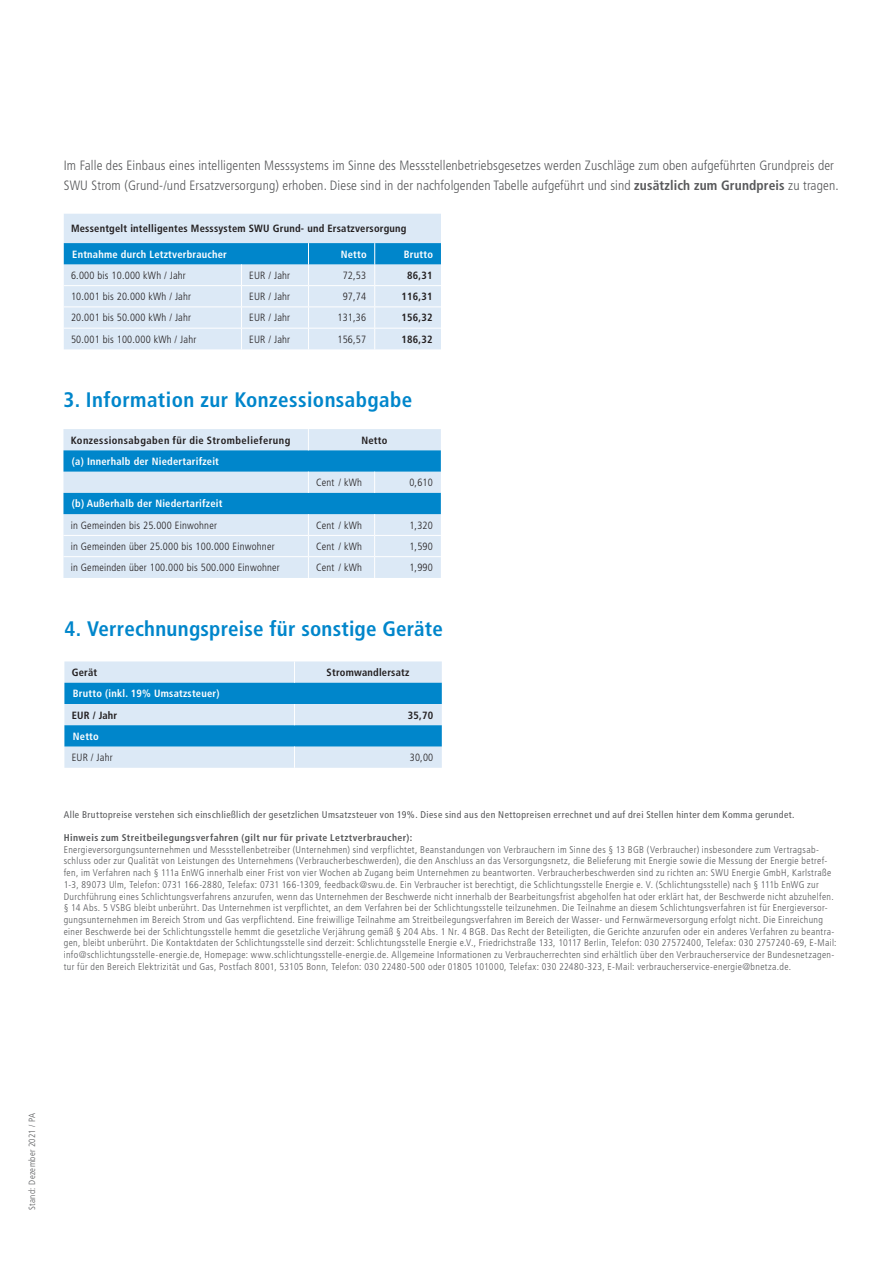
<style>
.page{position:relative;width:893px;height:1263px;background:#fff}
.page>*{position:absolute;margin:0;border:0;box-sizing:border-box;transform-origin:0 0}
.Copy{font:700 condensed 21px "Frutiger LT";letter-spacing:.015em;color:#0086cb}
.Copy-2{font:300 condensed 13.5px/20.2px "Frutiger LT";letter-spacing:.01em;color:#57585a}
.Copy-3{font:300 condensed 10.5px "Frutiger LT";letter-spacing:.02em;color:#231f20}
.Copy-4{font:700 condensed 10.5px "Frutiger LT";letter-spacing:.02em;color:#fff}
.Copy-5{font:700 condensed 10.5px "Frutiger LT";letter-spacing:.02em;color:#231f20}
.Copy-6{font:700 condensed 10.5px "Frutiger LT";letter-spacing:.045em;color:#231f20}
.Copy-7{font:300 condensed 9.75px/11.7px "Frutiger LT";letter-spacing:.035em;color:#57585a}
.Copy-8{font:condensed 9.75px "Frutiger LT";letter-spacing:.045em;color:#57585a}
.Copy-9{font:700 condensed 9.75px "Frutiger LT";letter-spacing:.045em;color:#57585a}
.Copy-10{font:300 condensed 9px "Frutiger LT";letter-spacing:.04em;color:#57585a}
.s1{font-weight:700}
</style>
<div class="page">
<svg style="left:64px;top:661px;width:378px;height:107px;background:#85c2e5"></svg>
<svg style="left:63px;top:429px;width:378px;height:149px;background:#9ccce9"></svg>
<hr style="left:63px;top:535px;width:245px;height:1px;background:#fff">
<hr style="left:308px;top:535px;width:67px;height:1px;background:#fff">
<hr style="left:375px;top:535px;width:66px;height:1px;background:#fff">
<hr style="left:63px;top:556px;width:245px;height:1px;background:#fff">
<hr style="left:308px;top:556px;width:67px;height:1px;background:#fff">
<hr style="left:375px;top:556px;width:66px;height:1px;background:#fff">
<div style="left:64px;top:214px;width:377px;height:29px;background:#dce9f6"></div>
<svg style="left:64px;top:243px;width:377px;height:106px;background:#afd5ed"></svg>
<hr style="left:64px;top:285px;width:178px;height:1px;background:#fff">
<hr style="left:242px;top:285px;width:66px;height:1px;background:#fff">
<hr style="left:308px;top:285px;width:67px;height:1px;background:#fff">
<hr style="left:375px;top:285px;width:66px;height:1px;background:#fff">
<hr style="left:64px;top:306px;width:178px;height:1px;background:#fff">
<hr style="left:242px;top:306px;width:66px;height:1px;background:#fff">
<hr style="left:308px;top:306px;width:67px;height:1px;background:#fff">
<hr style="left:375px;top:306px;width:66px;height:1px;background:#fff">
<hr style="left:64px;top:328px;width:178px;height:1px;background:#fff">
<hr style="left:242px;top:328px;width:66px;height:1px;background:#fff">
<hr style="left:308px;top:328px;width:67px;height:1px;background:#fff">
<hr style="left:375px;top:328px;width:66px;height:1px;background:#fff">
<p class="Copy-2" style="left:64px;top:155px;width:776px">Im Falle des Einbaus eines intelligenten Messsystems im Sinne des Messstellenbetriebsgesetzes werden Zuschläge zum oben aufgeführten Grundpreis der<br>SWU Strom (Grund-/und Ersatzversorgung) erhoben. Diese sind in der nachfolgenden Tabelle aufgeführt und sind <span class="s1">zusätzlich zum Grundpreis</span> zu tragen.</p>
<p class="Copy-5" style="left:71px;top:222px;width:337px">Messentgelt intelligentes Messsystem SWU Grund- und Ersatzversorgung</p>
<p class="Copy-4" style="left:72px;top:248px;width:156px">Entnahme durch Letztverbraucher</p>
<p class="Copy-4" style="left:341px;top:248px;width:27px">Netto</p>
<p class="Copy-4" style="left:404px;top:248px;width:31px">Brutto</p>
<p class="Copy-3" style="left:71px;top:269px;width:116px">6.000 bis 10.000 kWh / Jahr</p>
<p class="Copy-3" style="left:249px;top:269px;width:43px">EUR / Jahr</p>
<p class="Copy-3" style="left:343px;top:269px;width:25px">72,53</p>
<p class="Copy-5" style="left:407px;top:269px;width:27px">86,31</p>
<p class="Copy-3" style="left:71px;top:291px;width:122px">10.001 bis 20.000 kWh / Jahr</p>
<p class="Copy-3" style="left:249px;top:291px;width:43px">EUR / Jahr</p>
<p class="Copy-3" style="left:343px;top:291px;width:25px">97,74</p>
<p class="Copy-5" style="left:401px;top:290px;width:33px">116,31</p>
<p class="Copy-3" style="left:71px;top:312px;width:122px">20.001 bis 50.000 kWh / Jahr</p>
<p class="Copy-3" style="left:249px;top:312px;width:43px">EUR / Jahr</p>
<p class="Copy-3" style="left:337px;top:312px;width:30px">131,36</p>
<p class="Copy-5" style="left:401px;top:312px;width:33px">156,32</p>
<p class="Copy-3" style="left:71px;top:333px;width:127px">50.001 bis 100.000 kWh / Jahr</p>
<p class="Copy-3" style="left:249px;top:333px;width:43px">EUR / Jahr</p>
<p class="Copy-3" style="left:337px;top:333px;width:30px">156,57</p>
<p class="Copy-5" style="left:401px;top:333px;width:33px">186,32</p>
<p class="Copy" style="left:63px;top:387px;width:350px">3. Information zur Konzessionsabgabe</p>
<p class="Copy-6" style="left:71px;top:434px;width:221px">Konzessionsabgaben für die Strombelieferung</p>
<p class="Copy-5" style="left:361px;top:434px;width:27px">Netto</p>
<p class="Copy-4" style="left:72px;top:455px;width:148px">(a) Innerhalb der Niedertarifzeit</p>
<p class="Copy-3" style="left:316px;top:477px;width:48px">Cent / kWh</p>
<p class="Copy-3" style="left:409px;top:477px;width:25px">0,610</p>
<p class="Copy-4" style="left:72px;top:498px;width:152px">(b) Außerhalb der Niedertarifzeit</p>
<p class="Copy-3" style="left:71px;top:519px;width:148px">in Gemeinden bis 25.000 Einwohner</p>
<p class="Copy-3" style="left:316px;top:519px;width:48px">Cent / kWh</p>
<p class="Copy-3" style="left:409px;top:519px;width:25px">1,320</p>
<p class="Copy-3" style="left:71px;top:540px;width:205px">in Gemeinden über 25.000 bis 100.000 Einwohner</p>
<p class="Copy-3" style="left:316px;top:540px;width:48px">Cent / kWh</p>
<p class="Copy-3" style="left:409px;top:540px;width:25px">1,590</p>
<p class="Copy-3" style="left:71px;top:562px;width:211px">in Gemeinden über 100.000 bis 500.000 Einwohner</p>
<p class="Copy-3" style="left:316px;top:562px;width:48px">Cent / kWh</p>
<p class="Copy-3" style="left:409px;top:562px;width:25px">1,990</p>
<p class="Copy" style="left:64px;top:616px;width:380px">4. Verrechnungspreise für sonstige Geräte</p>
<p class="Copy-5" style="left:72px;top:666px;width:27px">Gerät</p>
<p class="Copy-5" style="left:327px;top:666px;width:84px">Stromwandlersatz</p>
<p class="Copy-4" style="left:73px;top:687px;width:148px">Brutto (inkl. 19% Umsatzsteuer)</p>
<p class="Copy-5" style="left:72px;top:709px;width:47px">EUR / Jahr</p>
<p class="Copy-5" style="left:408px;top:709px;width:27px">35,70</p>
<p class="Copy-4" style="left:73px;top:730px;width:27px">Netto</p>
<p class="Copy-3" style="left:72px;top:751px;width:43px">EUR / Jahr</p>
<p class="Copy-3" style="left:410px;top:751px;width:25px">30,00</p>
<p class="Copy-8" style="left:64px;top:809px;width:732px">Alle Bruttopreise verstehen sich einschließlich der gesetzlichen Umsatzsteuer von 19%. Diese sind aus den Nettopreisen errechnet und auf drei Stellen hinter dem Komma gerundet.</p>
<p class="Copy-9" style="left:64px;top:832px;width:350px">Hinweis zum Streitbeilegungsverfahren (gilt nur für private Letztverbraucher):</p>
<p class="Copy-7" style="left:64px;top:844px;width:774px">Energieversorgungsunternehmen und Messstellenbetreiber (Unternehmen) sind verpflichtet, Beanstandungen von Verbrauchern im Sinne des § 13 BGB (Verbraucher) insbesondere zum Vertragsab&shy;schluss oder zur Qualität von Leistungen des Unternehmens (Verbraucherbeschwerden), die den Anschluss an das Versorgungsnetz, die Belieferung mit Energie sowie die Messung der Energie betref&shy;fen, im Verfahren nach § 111a EnWG innerhalb einer Frist von vier Wochen ab Zugang beim Unternehmen zu beantworten. Verbraucherbeschwerden sind zu richten an: SWU Energie GmbH, Karlstraße 1-3, 89073 Ulm, Telefon: 0731 166-2880, Telefax: 0731 166-1309, feedback@swu.de. Ein Verbraucher ist berechtigt, die Schlichtungsstelle Energie e. V. (Schlichtungsstelle) nach § 111b EnWG zur Durchführung eines Schlichtungsverfahrens anzurufen, wenn das Unternehmen der Beschwerde nicht innerhalb der Bearbeitungsfrist abgeholfen hat oder erklärt hat, der Beschwerde nicht abzuhelfen. § 14 Abs. 5 VSBG bleibt unberührt. Das Unternehmen ist verpflichtet, an dem Verfahren bei der Schlichtungsstelle teilzunehmen. Die Teilnahme an diesem Schlichtungsverfahren ist für Energieversor&shy;gungsunternehmen im Bereich Strom und Gas verpflichtend. Eine freiwillige Teilnahme am Streitbeilegungsverfahren im Bereich der Wasser- und Fernwärmeversorgung erfolgt nicht. Die Einreichung einer Beschwerde bei der Schlichtungsstelle hemmt die gesetzliche Verjährung gemäß § 204 Abs. 1 Nr. 4 BGB. Das Recht der Beteiligten, die Gerichte anzurufen oder ein anderes Verfahren zu beantra&shy;gen, bleibt unberührt. Die Kontaktdaten der Schlichtungsstelle sind derzeit: Schlichtungsstelle Energie e.V., Friedrichstraße 133, 10117 Berlin, Telefon: 030 27572400, Telefax: 030 2757240-69, E-Mail: info@schlichtungsstelle-energie.de, Homepage: www.schlichtungsstelle-energie.de. Allgemeine Informationen zu Verbraucherrechten sind erhältlich über den Verbraucherservice der Bundesnetzagen&shy;tur für den Bereich Elektrizität und Gas, Postfach 8001, 53105 Bonn, Telefon: 030 22480-500 oder 01805 101000, Telefax: 030 22480-323, E-Mail: verbraucherservice-energie@bnetza.de.</p>
<p class="Copy-10" style="left:27px;top:1210px;width:99px;rotate:-90deg">Stand: Dezember 2021 / PA</p>
</div>
